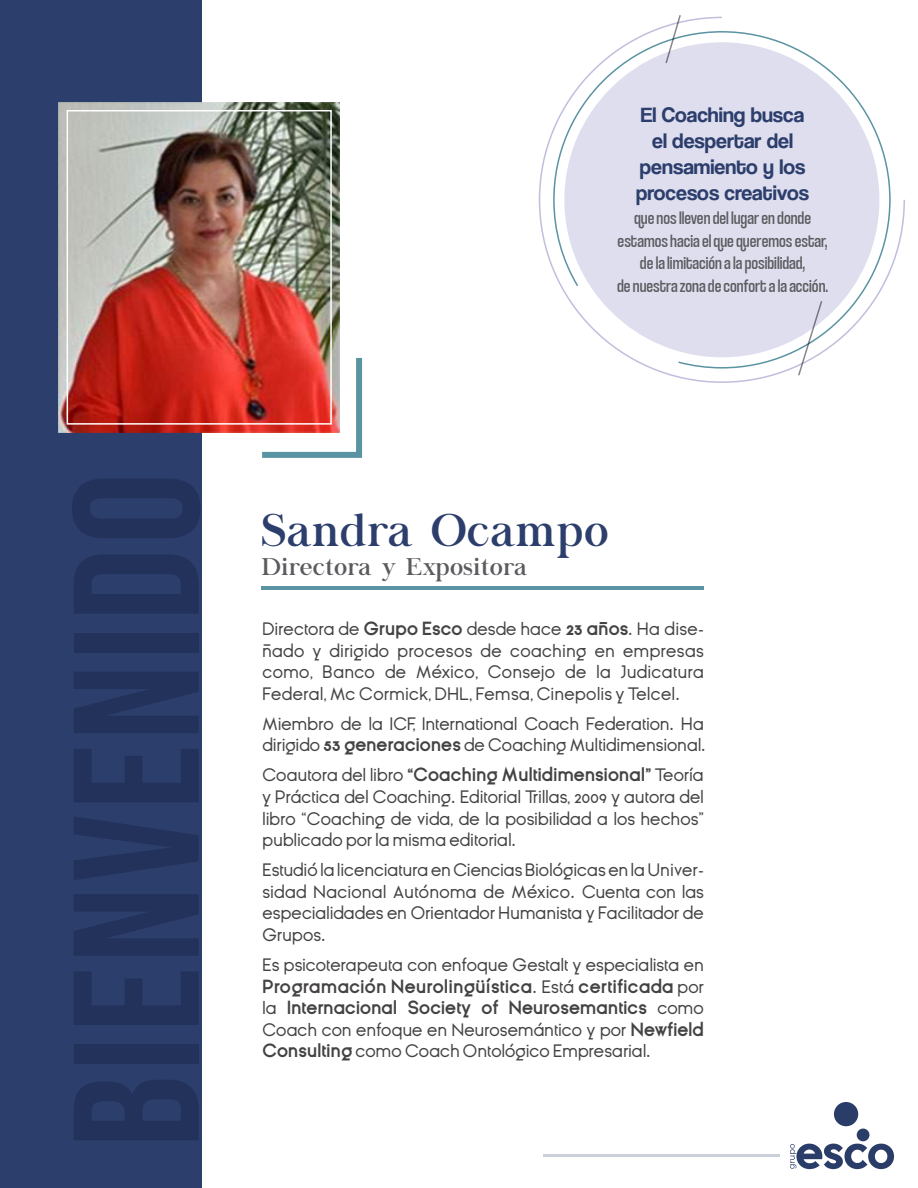
<style>
.page{position:relative;width:918px;height:1188px;background:#fff}
.page>*{position:absolute;margin:0;border:0;box-sizing:border-box;transform-origin:0 0}
.t1{font:45px "Chapaza";letter-spacing:.03em;color:#2c3e6c}
.t2{font:24px "Chapaza";letter-spacing:.03em;color:#5b5b5f}
.t3{font:21.75px/26.2px "Coolvetica Rg";color:#2c3e6c;text-align:center}
.t4{font:18.75px/22.5px "Coolvetica Condensed Rg";color:#5b5b5f;text-align:center}
.t5{font:18px/21.6px "Ginora Sans";letter-spacing:-.025em;color:#444242;text-align:justify}
.s1{font-weight:700}
</style>
<div class="page">
<div style="left:0;top:0;width:201px;height:1188px;background:#2c3e6c"></div>
<img style="left:59px;top:102px;width:281px;height:330px">
<svg style="left:256px;top:352px;width:107px;height:106px"></svg>
<div style="left:67px;top:110px;width:265px;height:315px;border:2px solid #fff"></div>
<hr style="left:262px;top:586px;width:442px;height:4px;background:#5a93a1">
<svg style="left:539px;top:17px;width:366px;height:366px"></svg>
<svg style="left:798px;top:301px;width:24px;height:74px"></svg>
<svg style="left:665px;top:15px;width:16px;height:48px"></svg>
<hr style="left:543px;top:1154px;width:236px;height:2px;background:#2c3e6c">
<svg style="left:790px;top:1102px;width:104px;height:67px"></svg>
<p class="t3" style="left:636px;top:101px;width:174px">El Coaching busca el despertar del pensamiento y los procesos creativos</p>
<p class="t4" style="left:617px;top:206px;width:213px">que nos lleven del lugar en donde estamos hacia el que queremos estar, de la limitación a la posibilidad,<br>de nuestra zona de confort a la acción.</p>
<h1 class="t1" style="left:262px;top:504px;width:348px">Sandra Ocampo</h1>
<h2 class="t2" style="left:262px;top:553px;width:267px">Directora y Expositora</h2>
<p class="t5" style="left:262px;top:618px;width:443px">Directora de <span class="s1">Grupo Esco</span> desde hace <span class="s1">23 años</span>. Ha dise&shy;ñado y dirigido procesos de coaching en empresas como, Banco de México, Consejo de la Judicatura Federal, Mc Cormick, DHL, Femsa, Cinepolis y Telcel.</p>
<p class="t5" style="left:262px;top:713px;width:446px">Miembro de la ICF, International Coach Federation. Ha dirigido <span class="s1">53 generaciones</span> de Coaching Multidimensional.</p>
<p class="t5" style="left:262px;top:765px;width:443px">Coautora del libro <span class="s1">“Coaching Multidimensional”</span> Teoría y Práctica del Coaching. Editorial Trillas, 2009 y autora del libro “Coaching de vida, de la posibilidad a los hechos” publicado por la misma editorial.</p>
<p class="t5" style="left:262px;top:859px;width:443px">Estudió la licenciatura en Ciencias Biológicas en la Univer&shy;sidad Nacional Autónoma de México. Cuenta con las especialidades en Orientador Humanista y Facilitador de Grupos.</p>
<p class="t5" style="left:262px;top:954px;width:443px">Es psicoterapeuta con enfoque Gestalt y especialista en <span class="s1">Programación Neurolingüística</span>. Está <span class="s1">certificada</span> por la <span class="s1">Internacional Society of Neurosemantics</span> como Coach con enfoque en Neurosemántico y por <span class="s1">Newfield Consulting</span> como Coach Ontológico Empresarial.</p>
</div>
